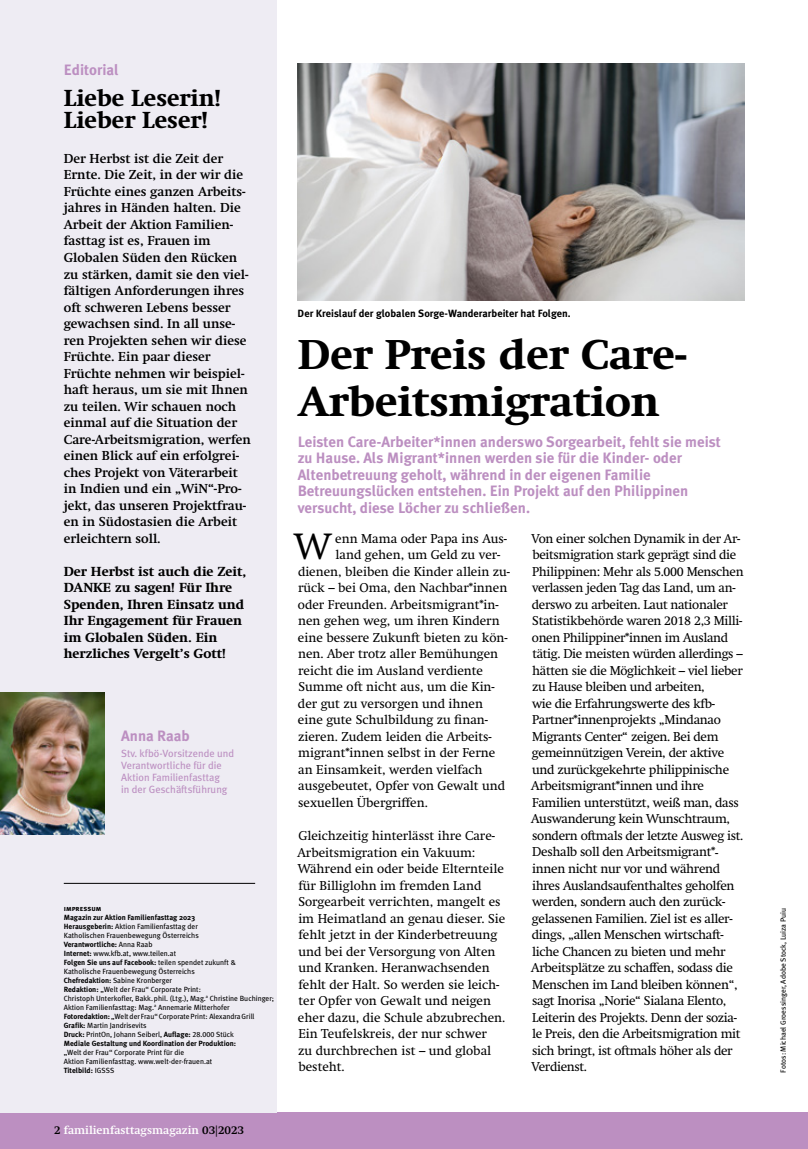
<style>
.page{position:relative;width:808px;height:1149px;background:#fff}
.page>*{position:absolute;margin:0;border:0;box-sizing:border-box;transform-origin:0 0}
.t1{font:800 40.5px/46.5px "Swift";color:#000}
.t2{font:36.3px "Swift";color:#000}
.t3{font:800 22.5px/22.5px "Swift";color:#000}
._03_Vorspann{font:700 15px/16.5px "Meta Plus";color:#bc8fc1}
.t4{font:12.75px/16.5px "Swift";letter-spacing:-.025em;color:#000}
.t5{font:12.75px/16.5px "Swift";color:#000}
.t6{font:700 12.75px/16.5px "Swift";color:#000}
.t7{font:800 12.75px/16.5px "Swift";color:#000}
.t8{font:700 11.25px "Swift";color:#fff}
.t9{font:10.5px/12px "Meta Plus Lining";color:#bc8fc1}
._05_Bildtext{font:700 10.5px "Meta Plus";color:#000}
.t10{font:7.5px/9px "Meta Plus Lining";color:#000}
.s1{font-family:"Meta Plus Bold Caps"}
.s2{font-family:"Meta Plus";font-weight:700}
.s3{color:#000}
</style>
<div class="page">
<div style="left:0;top:1112px;width:808px;height:36px;background:#bc8fc1"></div>
<div style="left:0;top:0;width:276px;height:1112px;background:#eeecf3"></div>
<hr style="left:64px;top:882px;width:191px;height:1px;background:#000">
<img style="left:0;top:692px;width:104px;height:142px">
<img style="left:298px;top:64px;width:446px;height:236px">
<p class="_03_Vorspann" style="left:64px;top:61px;width:57px">Editorial</p>
<p class="t3" style="left:64px;top:87px;width:159px">Liebe Leserin!<br>Lieber Leser!</p>
<p class="t6" style="left:64px;top:150px;width:189px">Der Herbst ist die Zeit der<br>Ernte. Die Zeit, in der wir die<br>Früchte eines ganzen Arbeits&shy;jahres in Händen halten. Die<br>Arbeit der Aktion Familien&shy;fasttag ist es, Frauen im<br>Globalen Süden den Rücken zu stärken, damit sie den viel&shy;fältigen Anforderungen ihres oft schweren Lebens besser gewachsen sind. In all unse&shy;ren Projekten sehen wir diese<br>Früchte. Ein paar dieser<br>Früchte nehmen wir beispiel&shy;haft heraus, um sie mit Ihnen zu teilen. Wir schauen noch einmal auf die Situation der<br>Care-Arbeitsmigration, werfen einen Blick auf ein erfolgrei&shy;ches Projekt von Väterarbeit in Indien und ein „WiN“-Pro&shy;jekt, das unseren Projektfrau&shy;en in Südostasien die Arbeit erleichtern soll.</p>
<p class="t7" style="left:64px;top:563px;width:184px">Der Herbst ist auch die Zeit,<br>DANKE zu sagen! Für Ihre<br>Spenden, Ihren Einsatz und<br>Ihr Engagement für Frauen im Globalen Süden. Ein herzliches Vergelt’s Gott!</p>
<p class="_03_Vorspann" style="left:121px;top:727px;width:70px">Anna Raab</p>
<p class="t9" style="left:121px;top:747px;width:115px">Stv. kfbö-Vorsitzende und<br>Verantwortliche für die<br>Aktion Familienfasttag<br>in der Geschäftsführung</p>
<p class="t10" style="left:64px;top:903px;width:212px"><span class="s1">impressum<br></span><span class="s2">Magazin zur Aktion Familienfasttag 2023<br>Herausgeberin:</span> Aktion Familienfasttag der<br>Katholischen Frauenbewegung Österreichs<br><span class="s2">Verantwortliche:</span> Anna Raab<br><span class="s2">Internet:</span> www.kfb.at, www.teilen.at<br><span class="s2">Folgen Sie uns auf Facebook:</span> teilen spendet zukunft &amp; Katholische Frauenbewegung Österreichs<br><span class="s2">Chefredaktion:</span> Sabine Kronberger<br><span class="s2">Redaktion:</span> „Welt der Frau“ Corporate Print:<br>Christoph Unterkofler, Bakk.phil. (Ltg.), Mag.<sup>a</sup> Christine Buchinger; Aktion Familienfasttag: Mag.<sup>a</sup> Annemarie Mitterhofer <span class="s2">Fotoredaktion:</span> „Weltder Frau“CorporatePrint: AlexandraGrill <span class="s2">Grafik:</span> Martin Jandrisevits<br><span class="s2">Druck:</span> PrintOn, Johann Seiberl, <span class="s2">Auflage:</span> 28.000 Stück<br><span class="s2">Mediale Gestaltung und Koordination der Produktion:<br></span>„Welt der Frau“ Corporate Print für die<br>Aktion Familienfasttag. www.welt-der-frauen.at<br><span class="s2">Titelbild:</span> IGSSS</p>
<p class="_05_Bildtext" style="left:298px;top:307px;width:275px">Der Kreislauf der globalen Sorge-Wanderarbeiter hat Folgen.</p>
<p class="t1" style="left:298px;top:332px;width:390px">Der Preis der Care-<br>Arbeitsmigration</p>
<p class="_03_Vorspann" style="left:298px;top:433px;width:425px">Leisten Care-Arbeiter*innen anderswo Sorgearbeit, fehlt sie meist zu Hause. Als Migrant*innen werden sie für die Kinder- oder Altenbetreuung geholt, während in der eigenen Familie Betreuungslücken entstehen. Ein Projekt auf den Philippinen versucht, diese Löcher zu schließen.</p>
<p class="t2" style="left:294px;top:525px;width:39px">W</p>
<p class="t5" style="left:335px;top:530px;width:173px">enn Mama oder Papa ins Aus-</p>
<p class="t4" style="left:531px;top:530px;width:214px">Von einer solchen Dynamik in der Ar&shy;beitsmigration stark geprägt sind die Philippinen: Mehr als 5.000 Menschen verlassen jeden Tag das Land, um an&shy;derswo zu arbeiten. Laut nationaler Statistikbehörde waren 2018 2,3 Milli&shy;onen Philippiner*innen im Ausland tätig. Die meisten würden allerdings – hätten sie die Möglichkeit – viel lieber zu Hause bleiben und arbeiten,<br>wie die Erfahrungswerte des kfb-Partner*innenprojekts „Mindanao Migrants Center“ zeigen. Bei dem gemeinnützigen Verein, der aktive und zurückgekehrte philippinische Arbeitsmigrant*innen und ihre Familien unterstützt, weiß man, dass Auswanderung kein Wunschtraum, sondern oftmals der letzte Ausweg ist.<br>Deshalb soll den Arbeitsmigrant*- innen nicht nur vor und während ihres Auslandsaufenthaltes geholfen werden, sondern auch den zurück&shy;gelassenen Familien. Ziel ist es aller&shy;dings, „allen Menschen wirtschaft&shy;liche Chancen zu bieten und mehr Arbeitsplätze zu schaffen, sodass die Menschen im Land bleiben können“, sagt Inorisa „Norie“ Sialana Elento, Leiterin des Projekts. Denn der sozia&shy;le Preis, den die Arbeitsmigration mit sich bringt, ist oftmals höher als der Verdienst.</p>
<p class="t5" style="left:336px;top:546px;width:166px">land gehen, um Geld zu ver-</p>
<p class="t5" style="left:298px;top:563px;width:214px">dienen, bleiben die Kinder allein zu-</p>
<p class="t5" style="left:298px;top:579px;width:211px">rück – bei Oma, den Nachbar*innen</p>
<p class="t5" style="left:298px;top:596px;width:202px">oder Freunden. Arbeitsmigrant*in-</p>
<p class="t5" style="left:298px;top:612px;width:203px">nen gehen weg, um ihren Kindern</p>
<p class="t5" style="left:298px;top:629px;width:211px">eine bessere Zukunft bieten zu kön-</p>
<p class="t5" style="left:298px;top:645px;width:202px">nen. Aber trotz aller Bemühungen</p>
<p class="t5" style="left:298px;top:662px;width:186px">reicht die im Ausland verdiente</p>
<p class="t5" style="left:298px;top:678px;width:198px">Summe oft nicht aus, um die Kin-</p>
<p class="t5" style="left:298px;top:695px;width:187px">der gut zu versorgen und ihnen</p>
<p class="t5" style="left:298px;top:711px;width:191px">eine gute Schulbildung zu finan-</p>
<p class="t5" style="left:298px;top:728px;width:195px">zieren. Zudem leiden die Arbeits-</p>
<p class="t5" style="left:298px;top:744px;width:199px">migrant*innen selbst in der Ferne</p>
<p class="t5" style="left:298px;top:761px;width:186px">an Einsamkeit, werden vielfach</p>
<p class="t5" style="left:298px;top:777px;width:208px">ausgebeutet, Opfer von Gewalt und</p>
<p class="t5" style="left:298px;top:794px;width:131px">sexuellen Übergriffen.</p>
<p class="t5" style="left:297px;top:827px;width:209px">Gleichzeitig hinterlässt ihre Care-<br>Arbeitsmigration ein Vakuum:<br>Während ein oder beide Elternteile für Billiglohn im fremden Land<br>Sorgearbeit verrichten, mangelt es im Heimatland an genau dieser. Sie fehlt jetzt in der Kinderbetreuung und bei der Versorgung von Alten und Kranken. Heranwachsenden fehlt der Halt. So werden sie leich&shy;ter Opfer von Gewalt und neigen eher dazu, die Schule abzubrechen.<br>Ein Teufelskreis, der nur schwer<br>zu durchbrechen ist – und global besteht.</p>
<p class="t8" style="left:54px;top:1123px;width:192px"><span class="s3">2</span> familienfasttagsmagazin <span class="s3">03|2023</span></p>
<p class="t10" style="left:779px;top:1072px;width:166px;rotate:-90deg">Fotos: Michael Groessinger, Adobe Stock, Luiza Puiu</p>
</div>
